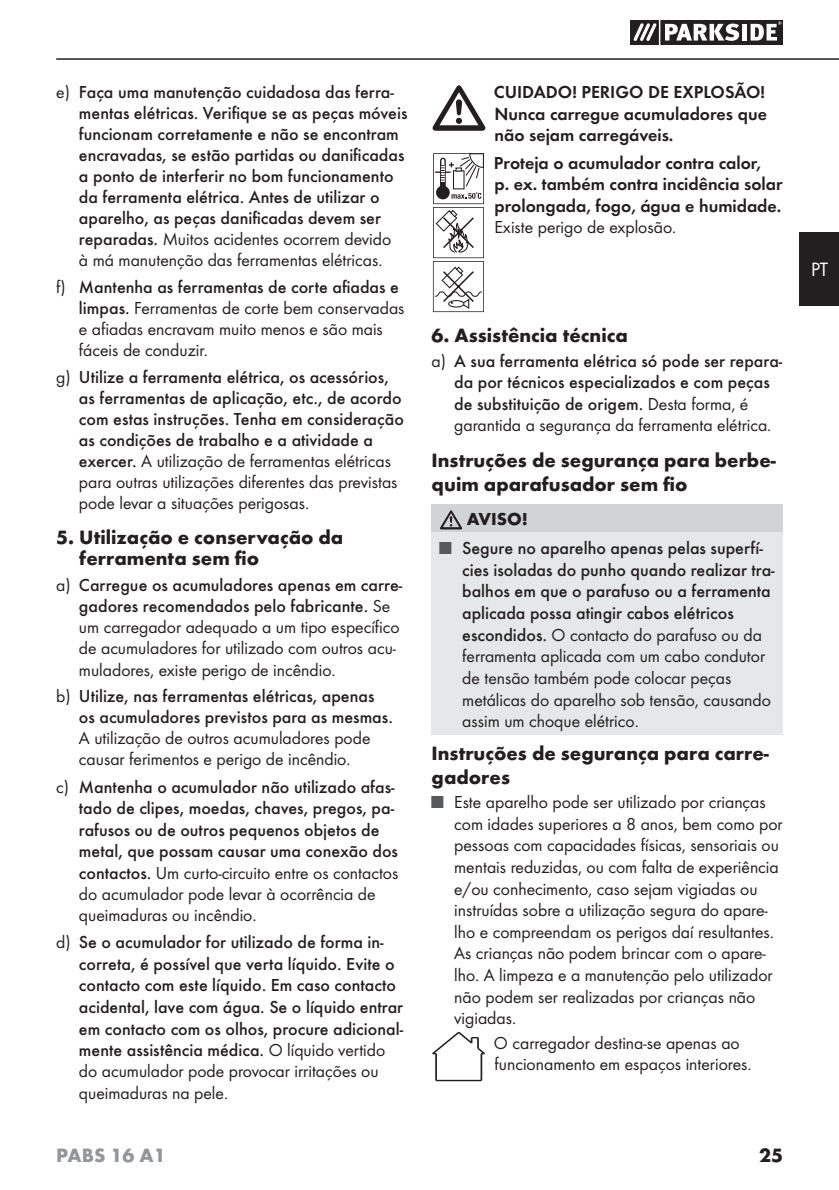
<style>
.page{position:relative;width:839px;height:1190px;background:#fff}
.page>*{position:absolute;margin:0;border:0;box-sizing:border-box;transform-origin:0 0}
.t1{font:700 20px/24px "Futura";color:#231f20}
.t2{font:700 20px "Futura";color:#939598}
.t3{font:20px "Futura Boo";color:#fff}
.t4{font:18px/21.6px "Futura Boo";color:#231f20}
.t5{font:500 18px/21.6px "Futura";color:#231f20}
.t6{font:18px/21.6px "Futura Dem";color:#231f20;text-align:justify}
.t7{font:700 18px "Futura";color:#231f20}
.s1{font-family:"Futura Boo";font-weight:400}
.s2{font-family:"Futura";font-weight:500}
.s3{font-family:"Futura Boo";font-weight:400;color:#58595b}
.s4{color:#58595b}
</style>
<div class="page">
<hr style="left:56px;top:58px;width:782px;height:2px;background:#231f20">
<div style="left:799px;top:232px;width:39px;height:74px;background:#231f20"></div>
<svg style="left:630px;top:20px;width:152px;height:25px"></svg>
<hr style="left:658px;top:20px;width:2px;height:25px;background:#fff">
<div style="left:431px;top:504px;width:351px;height:29px;background:#d1d3d4"></div>
<div style="left:431px;top:533px;width:351px;height:202px;background:#e6e7e8"></div>
<svg style="left:440px;top:510px;width:22px;height:19px"></svg>
<svg style="left:432px;top:85px;width:53px;height:46px"></svg>
<svg style="left:432px;top:153px;width:51px;height:159px"></svg>
<hr style="left:436px;top:1079px;width:45px;height:2px;background:#231f20">
<svg style="left:432px;top:1032px;width:53px;height:48px"></svg>
<p class="t5" style="left:79px;top:83px;width:330px;line-height:21px;text-indent:-23px"><span class="s1">e)</span> Faça uma manutenção cuidadosa das ferra&shy;mentas elétricas. Verifique se as peças móveis funcionam corretamente e não se encontram encravadas, se estão partidas ou danificadas a ponto de interferir no bom funcionamento da ferramenta elétrica. Antes de utilizar o aparelho, as peças danificadas devem ser</p>
<p class="t4" style="left:79px;top:230px;width:313px;line-height:21px"><span class="s2">reparadas.</span> Muitos acidentes ocorrem devido à má manutenção das ferramentas elétricas.</p>
<p class="t5" style="left:56px;top:277px;width:344px"><span class="s1">f)</span> Mantenha as ferramentas de corte afiadas e</p>
<p class="t4" style="left:79px;top:298px;width:327px;line-height:21px"><span class="s2">limpas.</span> Ferramentas de corte bem conservadas e afiadas encravam muito menos e são mais fáceis de conduzir.</p>
<p class="t5" style="left:79px;top:367px;width:326px;line-height:21px;text-indent:-23px"><span class="s1">g)</span> Utilize a ferramenta elétrica, os acessórios, as ferramentas de aplicação, etc., de acordo com estas instruções. Tenha em consideração as condições de trabalho e a atividade a</p>
<p class="t4" style="left:79px;top:451px;width:320px;line-height:21px"><span class="s2">exercer.</span> A utilização de ferramentas elétricas para outras utilizações diferentes das previstas pode levar a situações perigosas.</p>
<p class="t1" style="left:79px;top:528px;width:265px;line-height:21px;text-indent:-23px">5. Utilização e conservação da ferramenta sem fio</p>
<p class="t5" style="left:56px;top:576px;width:347px;line-height:21px;text-align:center"><span class="s1">a)</span> Carregue os acumuladores apenas em carre&shy;gadores recomendados pelo fabricante. <span class="s1">Se</span></p>
<p class="t4" style="left:79px;top:618px;width:322px;line-height:21px">um carregador adequado a um tipo específico de acumuladores for utilizado com outros acu&shy;muladores, existe perigo de incêndio.</p>
<p class="t5" style="left:79px;top:686px;width:315px;line-height:21px;text-indent:-23px"><span class="s1">b)</span> Utilize, nas ferramentas elétricas, apenas os acumuladores previstos para as mesmas.</p>
<p class="t4" style="left:79px;top:728px;width:293px;line-height:21px">A utilização de outros acumuladores pode causar ferimentos e perigo de incêndio.</p>
<p class="t5" style="left:79px;top:776px;width:320px;text-indent:-23px"><span class="s1">c)</span> Mantenha o acumulador não utilizado afas&shy;tado de clipes, moedas, chaves, pregos, pa&shy;rafusos ou de outros pequenos objetos de metal, que possam causar uma conexão dos</p>
<p class="t4" style="left:79px;top:863px;width:321px;line-height:21px"><span class="s2">contactos.</span> Um curto-circuito entre os contactos do acumulador pode levar à ocorrência de queimaduras ou incêndio.</p>
<p class="t5" style="left:79px;top:932px;width:325px;text-indent:-23px"><span class="s1">d)</span> Se o acumulador for utilizado de forma in&shy;correta, é possível que verta líquido. Evite o contacto com este líquido. Em caso contacto acidental, lave com água. Se o líquido entrar em contacto com os olhos, procure adicional&shy;mente assistência médica. <span class="s1">O líquido vertido</span></p>
<p class="t4" style="left:79px;top:1061px;width:301px">do acumulador pode provocar irritações ou queimaduras na pele.</p>
<p class="t6" style="left:493px;top:82px;width:274px">CUIDADO! PERIGO DE EXPLOSÃO!<br>Nunca carregue acumuladores que não sejam carregáveis.</p>
<p class="t6" style="left:493px;top:153px;width:290px;text-align:left">Proteja o acumulador contra calor,<br>p. ex. também contra incidência solar prolongada, fogo, água e humidade.</p>
<p class="t4" style="left:494px;top:218px;width:183px">Existe perigo de explosão.</p>
<p class="t1" style="left:431px;top:325px;width:198px">6. Assistência técnica</p>
<p class="t5" style="left:454px;top:351px;width:329px;text-indent:-23px"><span class="s1">a)</span> A sua ferramenta elétrica só pode ser repara&shy;da por técnicos especializados e com peças de substituição de origem. <span class="s1">Desta forma, é</span></p>
<p class="t4" style="left:454px;top:415px;width:318px">garantida a segurança da ferramenta elétrica.</p>
<p class="t1" style="left:431px;top:450px;width:345px">Instruções de segurança para berbe&shy;quim aparafusador sem fio</p>
<p class="t7" style="left:466px;top:512px;width:63px">AVISO!</p>
<p class="t5" style="left:462px;top:538px;width:314px;text-indent:-23px"><span class="s3">■</span> Segure no aparelho apenas pelas superfí&shy;cies isoladas do punho quando realizar tra&shy;balhos em que o parafuso ou a ferramenta aplicada possa atingir cabos elétricos</p>
<p class="t4" style="left:462px;top:625px;width:310px"><span class="s2">escondidos.</span> O contacto do parafuso ou da ferramenta aplicada com um cabo condutor de tensão também pode colocar peças metálicas do aparelho sob tensão, causando assim um choque elétrico.</p>
<p class="t1" style="left:431px;top:742px;width:339px">Instruções de segurança para carre&shy;gadores</p>
<p class="t4" style="left:454px;top:792px;width:330px;text-indent:-23px"><span class="s4">■</span> Este aparelho pode ser utilizado por crianças com idades superiores a 8 anos, bem como por pessoas com capacidades físicas, sensoriais ou mentais reduzidas, ou com falta de experiência e/ou conhecimento, caso sejam vigiadas ou instruídas sobre a utilização segura do apare&shy;lho e compreendam os perigos daí resultantes.<br>As crianças não podem brincar com o apare&shy;lho. A limpeza e a manutenção pelo utilizador não podem ser realizadas por crianças não vigiadas.</p>
<p class="t4" style="left:493px;top:1032px;width:259px">O carregador destina-se apenas ao funcionamento em espaços interiores.</p>
<p class="t2" style="left:56px;top:1147px;width:111px">PABS 16 A1</p>
<p class="t1" style="left:758px;top:1145px;width:25px">25</p>
<p class="t3" style="left:810px;top:260px;width:19px">PT</p>
</div>
